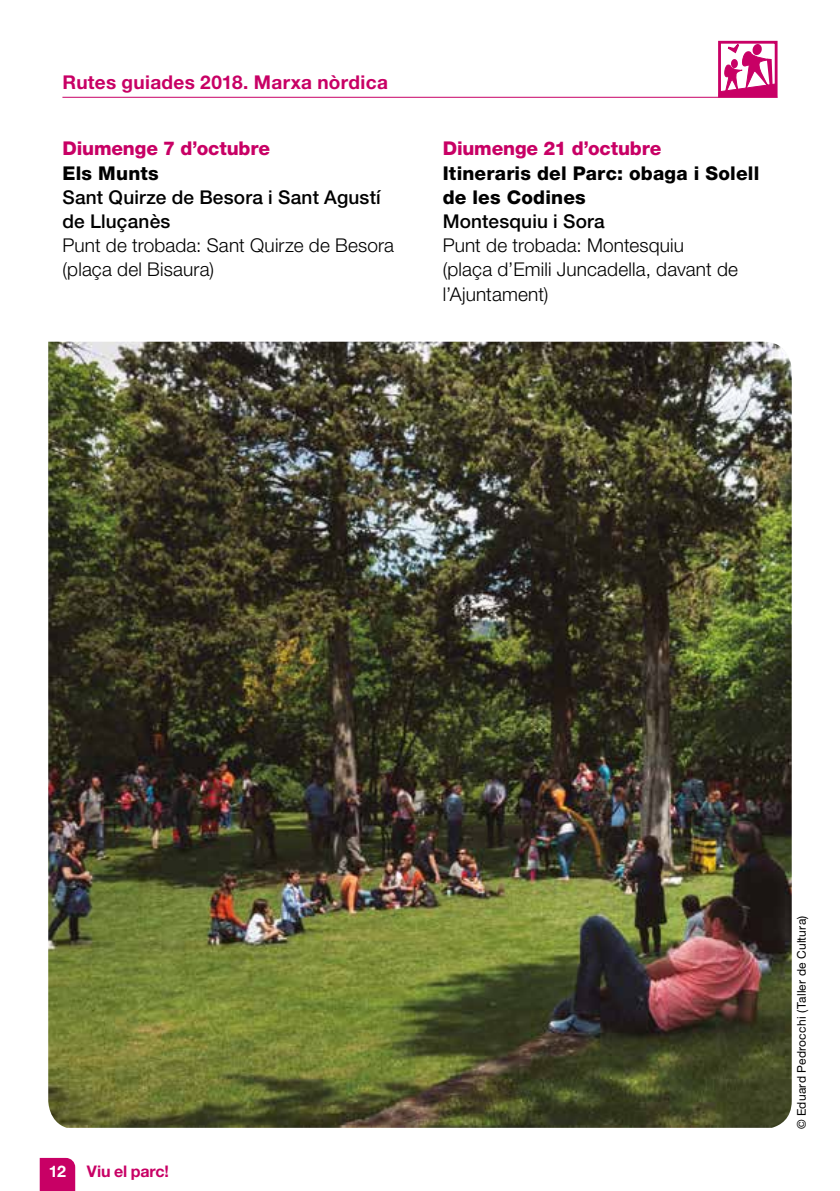
<style>
.page{position:relative;width:840px;height:1191px;background:#fff}
.page>*{position:absolute;margin:0;border:0;box-sizing:border-box;transform-origin:0 0}
.t1{font:300 19px/24.2px "Helvetica Neue LT Std";letter-spacing:.01em;color:#000}
.t2{font:500 19px/24.2px "Helvetica Neue LT Std";letter-spacing:.01em;color:#000}
.t3{font:800 19px/24.2px "Helvetica Neue LT Std";letter-spacing:.01em;color:#000}
.t4{font:800 19px "Helvetica Neue LT Std";letter-spacing:-.005em;color:#c80065}
.t5{font:700 19px "Helvetica Neue LT Std";letter-spacing:.015em;color:#c80065}
.t6{font:700 16px "Helvetica Neue LT Std";letter-spacing:-.01em;color:#c80065}
.t7{font:700 16px "Helvetica Neue LT Std";color:#fff}
.t8{font:12px "Helvetica Neue LT Std";letter-spacing:.02em;color:#000}
</style>
<div class="page">
<svg style="left:40px;top:1157px;width:35px;height:34px"></svg>
<hr style="left:62px;top:97px;width:715px;height:1px;background:#c80065">
<svg style="left:717px;top:41px;width:60px;height:57px"></svg>
<svg style="left:717px;top:40px;width:59px;height:57px"></svg>
<img style="left:48px;top:342px;width:743px;height:785px">
<p class="t5" style="left:62px;top:70px;width:327px">Rutes guiades 2018. Marxa nòrdica</p>
<p class="t4" style="left:62px;top:137px;width:209px">Diumenge 7 d’octubre</p>
<p class="t3" style="left:62px;top:161px;width:98px">Els Munts</p>
<p class="t2" style="left:62px;top:185px;width:319px">Sant Quirze de Besora i Sant Agustí de Lluçanès</p>
<p class="t1" style="left:62px;top:233px;width:333px">Punt de trobada: Sant Quirze de Besora (plaça del Bisaura)</p>
<p class="t4" style="left:442px;top:137px;width:220px">Diumenge 21 d’octubre</p>
<p class="t3" style="left:442px;top:161px;width:318px">Itineraris del Parc: obaga i Solell de les Codines</p>
<p class="t2" style="left:442px;top:209px;width:163px">Montesquiu i Sora</p>
<p class="t1" style="left:442px;top:233px;width:297px">Punt de trobada: Montesquiu (plaça d’Emili Juncadella, davant de l’Ajuntament)</p>
<p class="t7" style="left:49px;top:1161px;width:19px">12</p>
<p class="t6" style="left:87px;top:1161px;width:83px">Viu el parc!</p>
<p class="t8" style="left:793px;top:1129px;width:215px;rotate:-90deg">© Eduard Pedrocchi (Taller de Cultura)</p>
</div>
